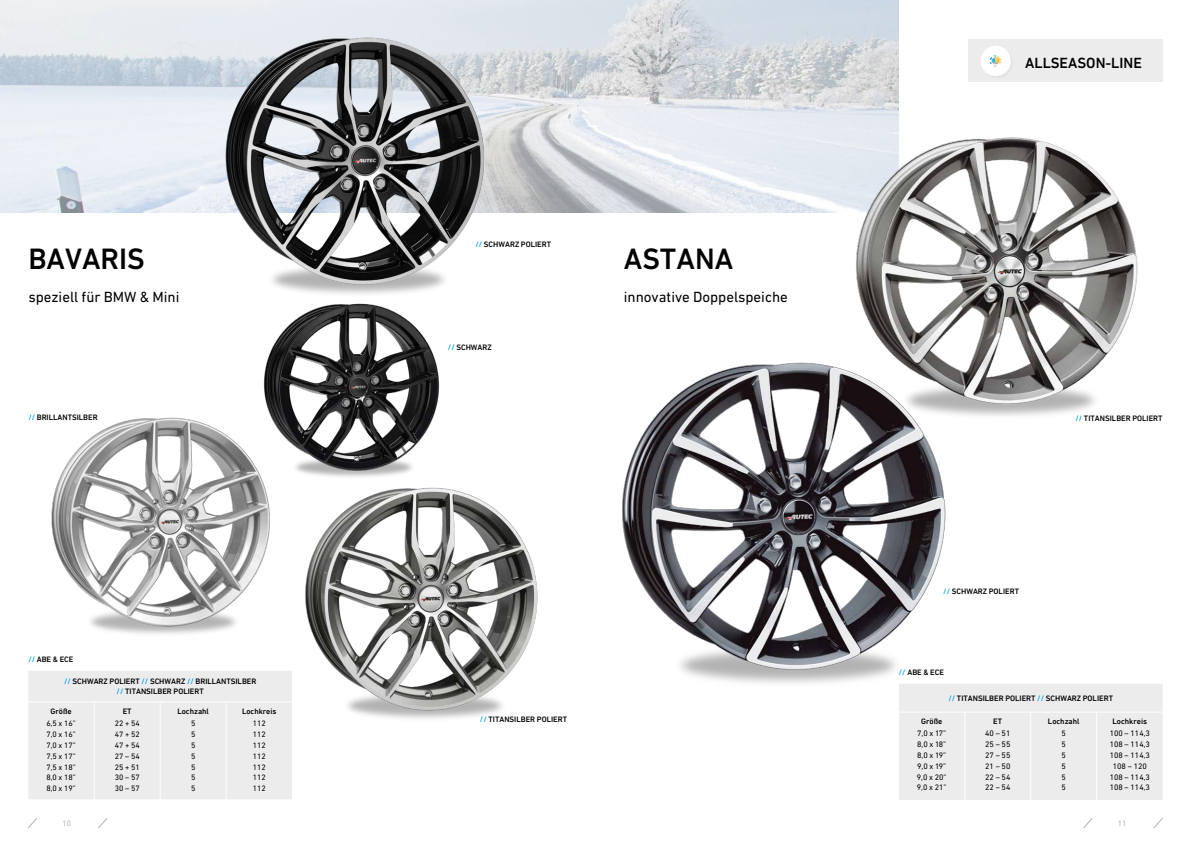
<style>
.page{position:relative;width:1191px;height:842px;background:#fff}
.page>*{position:absolute;margin:0;border:0;box-sizing:border-box;transform-origin:0 0}
.t1{font:500 30px "DIN Next LT Pro";color:#000}
.t2{font:15px "DIN Next LT Pro";color:#000}
.t3{font:500 15px "DIN Next LT Pro";color:#000}
.t4{font:8.1px/10.8px "DIN Next LT Pro";color:#000;text-align:justify}
.t5{font:500 8px/9.9px "DIN Next LT Pro";color:#000;text-align:center}
.t6{font:8px/10.8px "DIN Next LT Pro";color:#000;text-align:justify}
.t7{font:8px "DIN Next LT Pro";color:#b1b2b3}
.s1{color:#009ee3}
</style>
<div class="page">
<svg style="left:28px;top:818px;width:9px;height:10px"></svg>
<svg style="left:1083px;top:818px;width:9px;height:10px"></svg>
<svg style="left:98px;top:818px;width:10px;height:10px"></svg>
<svg style="left:1153px;top:818px;width:10px;height:10px"></svg>
<img style="left:305px;top:487px;width:233px;height:232px">
<img style="left:263px;top:303px;width:177px;height:174px">
<img style="left:51px;top:403px;width:228px;height:231px">
<img style="left:0;top:0;width:899px;height:213px">
<div style="left:28px;top:671px;width:264px;height:128px;background:#ececed"></div>
<hr style="left:94px;top:720px;width:1px;height:79px;background:#fff">
<hr style="left:160px;top:720px;width:1px;height:79px;background:#fff">
<hr style="left:226px;top:720px;width:1px;height:79px;background:#fff">
<div style="left:899px;top:684px;width:263px;height:116px;background:#ececed"></div>
<hr style="left:964px;top:730px;width:1px;height:70px;background:#fff">
<hr style="left:1030px;top:730px;width:1px;height:70px;background:#fff">
<hr style="left:1096px;top:730px;width:1px;height:70px;background:#fff">
<img style="left:211px;top:19px;width:284px;height:275px">
<img style="left:830px;top:101px;width:308px;height:315px">
<img style="left:622px;top:322px;width:357px;height:390px">
<div style="left:967px;top:40px;width:195px;height:42px;background:#ececed"></div>
<div style="left:980px;top:46px;width:30px;height:30px;background:#fff;border-radius:50%"></div>
<svg style="left:982px;top:48px;width:29px;height:28px"></svg>
<h1 class="t1" style="left:28px;top:242px;width:118px">BAVARIS</h1>
<h2 class="t2" style="left:28px;top:288px;width:153px">speziell für BMW &amp; Mini</h2>
<p class="t5" style="left:28px;top:412px;width:71px"><span class="s1">//</span> BRILLANTSILBER</p>
<p class="t5" style="left:28px;top:655px;width:47px"><span class="s1">//</span> ABE &amp; ECE</p>
<p class="t5" style="left:64px;top:676px;width:194px"><span class="s1">//</span> SCHWARZ POLIERT <span class="s1">//</span> SCHWARZ <span class="s1">//</span> BRILLANTSILBER <span class="s1">//</span> TITANSILBER POLIERT</p>
<p class="t5" style="left:51px;top:706px;width:23px">Größe</p>
<p class="t5" style="left:123px;top:706px;width:10px">ET</p>
<p class="t5" style="left:177px;top:706px;width:33px">Lochzahl</p>
<p class="t5" style="left:242px;top:706px;width:36px">Lochkreis</p>
<p class="t6" style="left:46px;top:718px;width:31px">6,5 x 16” 7,0 x 16” 7,0 x 17” 7,5 x 17” 7,5 x 18” 8,0 x 18” 8,0 x 19”</p>
<p class="t6" style="left:115px;top:718px;width:27px">22 + 54<br>47 + 52<br>47 + 54<br>27 – 54<br>25 + 51<br>30 – 57<br>30 – 57</p>
<p class="t6" style="left:191px;top:718px;width:6px">5<br>5<br>5<br>5<br>5<br>5<br>5</p>
<p class="t6" style="left:253px;top:718px;width:15px">112<br>112<br>112<br>112<br>112<br>112<br>112</p>
<p class="t5" style="left:475px;top:239px;width:77px"><span class="s1">//</span> SCHWARZ POLIERT</p>
<p class="t5" style="left:448px;top:342px;width:45px"><span class="s1">//</span> SCHWARZ</p>
<h1 class="t1" style="left:624px;top:242px;width:111px">ASTANA</h1>
<h2 class="t2" style="left:624px;top:288px;width:166px">innovative Doppelspeiche</h2>
<p class="t5" style="left:480px;top:714px;width:89px"><span class="s1">//</span> TITANSILBER POLIERT</p>
<h2 class="t3" style="left:1025px;top:54px;width:118px">ALLSEASON-LINE</h2>
<p class="t5" style="left:1075px;top:414px;width:89px"><span class="s1">//</span> TITANSILBER POLIERT</p>
<p class="t5" style="left:943px;top:586px;width:77px"><span class="s1">//</span> SCHWARZ POLIERT</p>
<p class="t5" style="left:899px;top:668px;width:47px"><span class="s1">//</span> ABE &amp; ECE</p>
<p class="t5" style="left:948px;top:693px;width:166px"><span class="s1">//</span> TITANSILBER POLIERT <span class="s1">//</span> SCHWARZ POLIERT</p>
<p class="t5" style="left:921px;top:717px;width:23px">Größe</p>
<p class="t5" style="left:993px;top:717px;width:10px">ET</p>
<p class="t5" style="left:1048px;top:717px;width:33px">Lochzahl</p>
<p class="t5" style="left:1112px;top:717px;width:36px">Lochkreis</p>
<p class="t4" style="left:916px;top:728px;width:31px">7,0 x 17” 8,0 x 18” 8,0 x 19” 9,0 x 19” 9,0 x 20” 9,0 x 21”</p>
<p class="t4" style="left:985px;top:728px;width:27px">40 – 51<br>25 – 55<br>27 – 55<br>21 – 50<br>22 – 54<br>22 – 54</p>
<p class="t6" style="left:1061px;top:728px;width:6px">5<br>5<br>5<br>5<br>5<br>5</p>
<p class="t4" style="left:1109px;top:728px;width:42px;text-align:center">100 – 114,3<br>108 – 114,3<br>108 – 114,3<br>108 – 120<br>108 – 114,3<br>108 – 114,3</p>
<p class="t7" style="left:62px;top:819px;width:10px">10</p>
<p class="t7" style="left:1118px;top:819px;width:10px">11</p>
</div>
